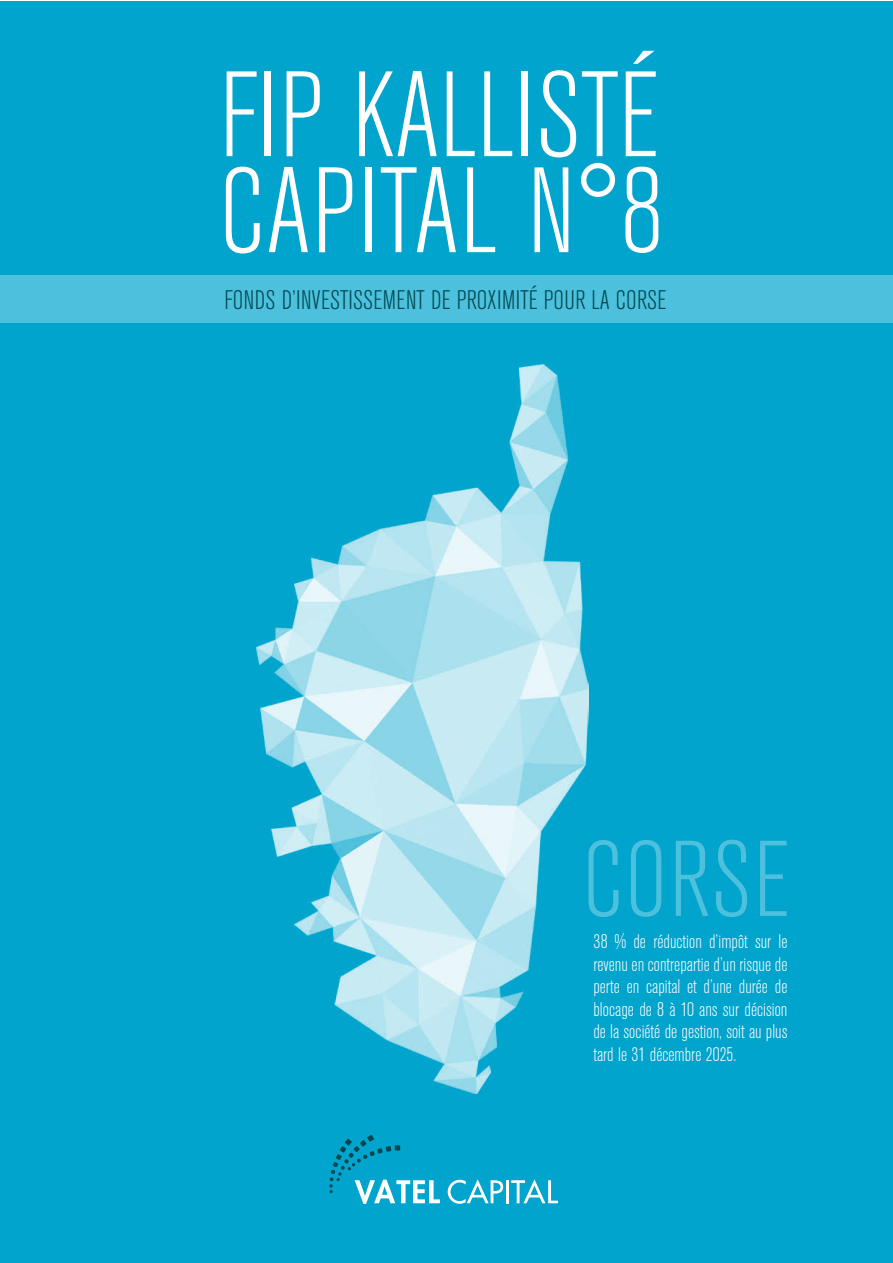
<style>
.page{position:relative;width:893px;height:1263px;background:#fff}
.page>*{position:absolute;margin:0;border:0;box-sizing:border-box;transform-origin:0 0}
.t1{font:300 condensed 120px/96px "Akzidenz Grotesk BE";color:#fff}
.t2{font:300 condensed 106.35px "Akzidenz Grotesk BE";letter-spacing:.02em;color:#4cc0dc}
.t3{font:300 condensed 26.55px "Akzidenz Grotesk BE";letter-spacing:.01em;color:#004750}
.t4{font:300 condensed 19.5px/22.5px "Akzidenz Grotesk BE";color:#fff;text-align:justify}
</style>
<div class="page">
<div style="left:0;top:1px;width:892px;height:1262px;background:#00a4cd"></div>
<div style="left:0;top:275px;width:892px;height:47px;background:#4cc0dc"></div>
<svg style="left:448px;top:1179px;width:55px;height:25px"></svg>
<hr style="left:506px;top:1180px;width:2px;height:23px;background:#fff">
<svg style="left:511px;top:1179px;width:47px;height:24px"></svg>
<svg style="left:329px;top:1135px;width:111px;height:69px"></svg>
<img style="left:256px;top:364px;width:333px;height:729px">
<h1 class="t1" style="left:220px;top:70px;width:445px">FIP KALLISTÉ<br>CAPITAL N°8</h1>
<h3 class="t3" style="left:225px;top:286px;width:443px">FONDS D’INVESTISSEMENT DE PROXIMITÉ POUR LA CORSE</h3>
<h2 class="t2" style="left:583px;top:822px;width:208px">CORSE</h2>
<p class="t4" style="left:593px;top:931px;width:196px">38 % de réduction d’impôt sur le revenu en contrepartie d’un risque de perte en capital et d’une durée de blocage de 8 à 10 ans sur décision de la société de gestion, soit au plus tard le 31 décembre 2025.</p>
</div>
